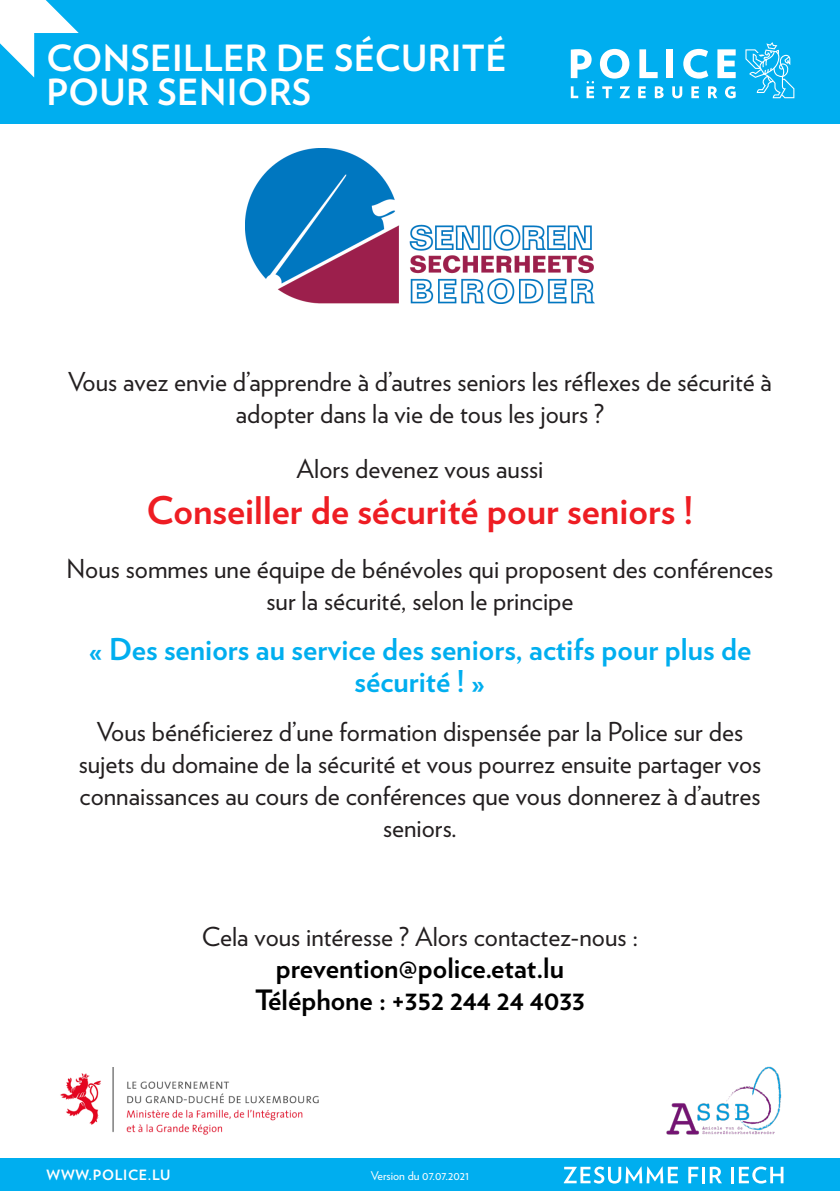
<style>
.page{position:relative;width:840px;height:1191px;background:#fff}
.page>*{position:absolute;margin:0;border:0;box-sizing:border-box;transform-origin:0 0}
.t1{font:700 38px "Verlag";color:#ee1d23}
.H1_black{font:700 36px/34px "Verlag";letter-spacing:.01em;color:#fff}
.Subtitle{font:700 30px/32px "Verlag";color:#00aeef;text-align:center}
.t2{font:700 28px/32px "Verlag";color:#000;text-align:center}
.t3{font:26px/32px "Verlag";color:#231f20;text-align:center}
.t4{font:700 14.2px "Verlag";letter-spacing:.05em;color:#fff}
.t5{font:12px "Verlag";color:#fff}
</style>
<div class="page">
<div style="left:0;top:0;width:839px;height:124px;background:#00aeef"></div>
<div style="left:0;top:1158px;width:839px;height:33px;background:#00aeef"></div>
<svg style="left:0;top:0;width:79px;height:77px"></svg>
<img style="left:245px;top:149px;width:349px;height:154px">
<img style="left:60px;top:1067px;width:259px;height:68px">
<img style="left:666px;top:1066px;width:116px;height:69px">
<svg style="left:563px;top:1166px;width:114px;height:17px"></svg>
<svg style="left:688px;top:1166px;width:10px;height:17px"></svg>
<hr style="left:701px;top:1166px;width:3px;height:17px;background:#fff">
<svg style="left:709px;top:1166px;width:12px;height:17px"></svg>
<hr style="left:730px;top:1166px;width:3px;height:17px;background:#fff">
<svg style="left:738px;top:1166px;width:44px;height:17px"></svg>
<svg style="left:599px;top:49px;width:30px;height:30px"></svg>
<svg style="left:639px;top:49px;width:18px;height:29px"></svg>
<div style="left:666px;top:49px;width:6px;height:29px;background:#fff"></div>
<svg style="left:683px;top:49px;width:25px;height:30px"></svg>
<svg style="left:717px;top:49px;width:18px;height:29px"></svg>
<svg style="left:570px;top:49px;width:23px;height:49px"></svg>
<svg style="left:602px;top:86px;width:9px;height:12px"></svg>
<svg style="left:619px;top:86px;width:10px;height:12px"></svg>
<svg style="left:638px;top:86px;width:7px;height:12px"></svg>
<svg style="left:654px;top:86px;width:9px;height:12px"></svg>
<svg style="left:672px;top:86px;width:10px;height:12px"></svg>
<svg style="left:691px;top:86px;width:7px;height:12px"></svg>
<svg style="left:708px;top:86px;width:9px;height:12px"></svg>
<svg style="left:725px;top:86px;width:10px;height:12px"></svg>
<svg style="left:745px;top:42px;width:49px;height:56px"></svg>
<p class="H1_black" style="left:47px;top:39px;width:461px">CONSEILLER DE SÉCURITÉ<br>POUR SENIORS</p>
<p class="t3" style="left:68px;top:365px;width:705px">Vous avez envie d’apprendre à d’autres seniors les réflexes de sécurité à adopter dans la vie de tous les jours ?</p>
<p class="t3" style="left:296px;top:451px;width:248px">Alors devenez vous aussi</p>
<p class="t1" style="left:146px;top:480px;width:548px">Conseiller de sécurité pour seniors !</p>
<p class="t3" style="left:67px;top:552px;width:707px">Nous sommes une équipe de bénévoles qui proposent des conférences sur la sécurité, selon le principe</p>
<p class="Subtitle" style="left:88px;top:631px;width:664px">« Des seniors au service des seniors, actifs pour plus de sécurité ! »</p>
<p class="t3" style="left:79px;top:714px;width:683px">Vous bénéficierez d’une formation dispensée par la Police sur des sujets du domaine de la sécurité et vous pourrez ensuite partager vos connaissances au cours de conférences que vous donnerez à d’autres seniors.</p>
<p class="t3" style="left:202px;top:919px;width:437px">Cela vous intéresse ? Alors contactez-nous :</p>
<p class="t2" style="left:255px;top:950px;width:331px">prevention@police.etat.lu<br>Téléphone : +352 244 24 4033</p>
<p class="t4" style="left:47px;top:1163px;width:125px">WWW.POLICE.LU</p>
<p class="t5" style="left:370px;top:1166px;width:100px">Version du 07.07.2021</p>
</div>
